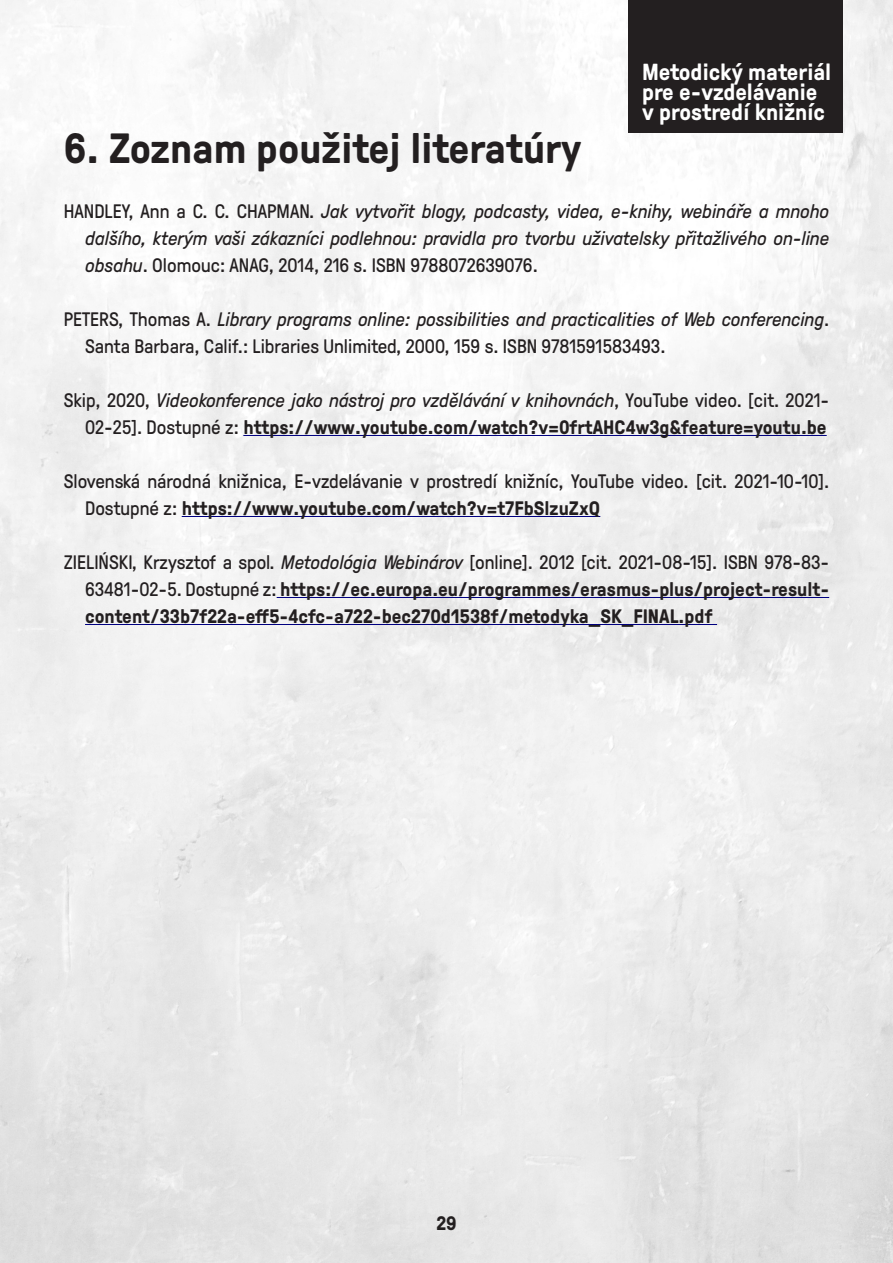
<style>
.page{position:relative;width:893px;height:1263px;background:#fff}
.page>*{position:absolute;margin:0;border:0;box-sizing:border-box;transform-origin:0 0}
.t1{font:700 42.15px "GT Pressura";color:#231f20}
.t2{font:700 23.25px/19.8px "GT Pressura";color:#fff}
.text{font:700 19.5px/27px "GT Pressura";color:#231f20;text-align:right}
.text-2{font:19.5px/27px "GT Pressura";color:#231f20}
.text-3{font:italic 19.5px/27px "GT Pressura";color:#231f20;text-align:justify}
.s1{font-style:normal}
.s2{font-style:italic}
.s3{font-weight:400}
.s4{font-weight:400;font-style:italic}
.s5{font-weight:700}
</style>
<div class="page">
<div style="left:628px;top:0;width:215px;height:133px;background:#231f20"></div>
<hr style="left:243px;top:435px;width:584px;height:1px;background:#000080">
<hr style="left:182px;top:516px;width:418px;height:1px;background:#000080">
<hr style="left:277px;top:597px;width:552px;height:1px;background:#000080">
<hr style="left:85px;top:624px;width:632px;height:1px;background:#000080">
<p class="t2" style="left:642px;top:63px;width:191px">Metodický materiál pre e-vzdelávanie v prostredí knižníc</p>
<p class="t1" style="left:64px;top:123px;width:519px">6. Zoznam použitej literatúry</p>
<p class="text-3" style="left:85px;top:195px;width:746px;text-indent:-21px"><span class="s1">HANDLEY, Ann a C. C. CHAPMAN.</span> Jak vytvořit blogy, podcasty, videa, e-knihy, webináře a mnoho dalšího, kterým vaši zákazníci podlehnou: pravidla pro tvorbu uživatelsky přitažlivého on-line obsahu<span class="s1">. Olomouc: ANAG, 2014, 216 s. ISBN 9788072639076.</span></p>
<p class="text-2" style="left:85px;top:304px;width:746px;text-indent:-21px">PETERS, Thomas A. <span class="s2">Library programs online: possibilities and practicalities of Web conferencing</span>.<br>Santa Barbara, Calif.: Libraries Unlimited, 2000, 159 s. ISBN 9781591583493.</p>
<p class="text" style="left:64px;top:387px;width:767px"><span class="s3">Skip, 2020,</span> <span class="s4">Videokonference jako nástroj pro vzdělávání v knihovnách</span><span class="s3">, YouTube video. [cit. 2021-<br>02-25]. Dostupné z:</span> https://www.youtube.com/watch?v=0frtAHC4w3g&amp;feature=youtu.be</p>
<p class="text-2" style="left:85px;top:466px;width:746px;text-indent:-21px">Slovenská národná knižnica, E-vzdelávanie v prostredí knižníc, YouTube video. [cit. 2021-10-10].<br>Dostupné z: <span class="s5">https://www.youtube.com/watch?v=t7FbSlzuZxQ</span></p>
<p class="text" style="left:85px;top:549px;width:746px;text-align:justify;text-indent:-21px"><span class="s3">ZIELIŃSKI, Krzysztof a spol.</span> <span class="s4">Metodológia Webinárov</span> <span class="s3">[online]. 2012 [cit. 2021-08-15]. ISBN 978-83- 63481-02-5. Dostupné z:</span> https://ec.europa.eu/programmes/erasmus-plus/project-result&shy;content/33b7f22a-eff5-4cfc-a722-bec270d1538f/metodyka_SK_FINAL.pdf</p>
<p class="text" style="left:436px;top:1210px;width:22px">29</p>
</div>
